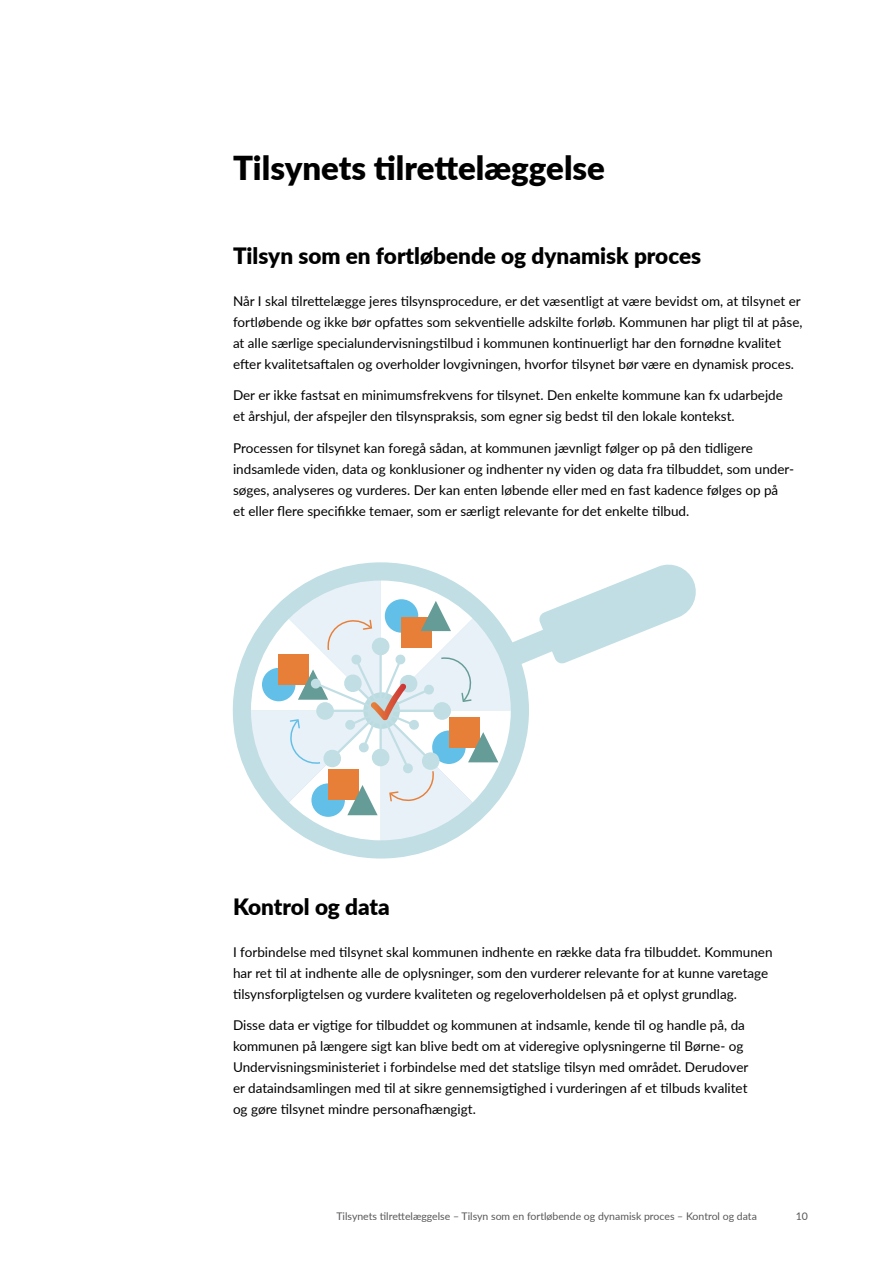
<style>
.page{position:relative;width:893px;height:1263px;background:#fff}
.page>*{position:absolute;margin:0;border:0;box-sizing:border-box;transform-origin:0 0}
.t1{font:33px "Lato Black 2";color:#000}
.t2{font:22.5px "Lato Black 2";color:#000}
.t3{font:13.5px/21px "Lato Regular 2";color:#000}
.t4{font:10.5px "Lato Regular 2";color:#58585a}
.t5{font:10.5px "Lato";color:#58585a}
</style>
<div class="page">
<svg style="left:233px;top:562px;width:463px;height:296px"></svg>
<svg style="left:251px;top:580px;width:260px;height:260px"></svg>
<h1 class="t1" style="left:233px;top:143px;width:374px">Tilsynets tilrettelæggelse</h1>
<h2 class="t2" style="left:233px;top:238px;width:470px">Tilsyn som en fortløbende og dynamisk proces</h2>
<p class="t3" style="left:233px;top:290px;width:571px">Når I skal tilrettelægge jeres tilsynsprocedure, er det væsentligt at være bevidst om, at tilsynet er fortløbende og ikke bør opfattes som sekventielle adskilte forløb. Kommunen har pligt til at påse, at alle særlige specialundervisningstilbud i kommunen kontinuerligt har den fornødne kvalitet efter kvalitetsaftalen og overholder lovgivningen, hvorfor tilsynet bør være en dynamisk proces.</p>
<p class="t3" style="left:233px;top:384px;width:551px">Der er ikke fastsat en minimumsfrekvens for tilsynet. Den enkelte kommune kan fx udarbejde et årshjul, der afspejler den tilsynspraksis, som egner sig bedst til den lokale kontekst.</p>
<p class="t3" style="left:233px;top:437px;width:563px">Processen for tilsynet kan foregå sådan, at kommunen jævnligt følger op på den tidligere indsamlede viden, data og konklusioner og indhenter ny viden og data fra tilbuddet, som under&shy;søges, analyseres og vurderes. Der kan enten løbende eller med en fast kadence følges op på<br>et eller flere specifikke temaer, som er særligt relevante for det enkelte tilbud.</p>
<h2 class="t2" style="left:233px;top:889px;width:158px">Kontrol og data</h2>
<p class="t3" style="left:233px;top:941px;width:541px">I forbindelse med tilsynet skal kommunen indhente en række data fra tilbuddet. Kommunen har ret til at indhente alle de oplysninger, som den vurderer relevante for at kunne varetage tilsynsforpligtelsen og vurdere kvaliteten og regeloverholdelsen på et oplyst grundlag.</p>
<p class="t3" style="left:233px;top:1014px;width:517px">Disse data er vigtige for tilbuddet og kommunen at indsamle, kende til og handle på, da kommunen på længere sigt kan blive bedt om at videregive oplysningerne til Børne- og Undervisningsministeriet i forbindelse med det statslige tilsyn med området. Derudover er dataindsamlingen med til at sikre gennemsigtighed i vurderingen af et tilbuds kvalitet og gøre tilsynet mindre personafhængigt.</p>
<p class="t4" style="left:336px;top:1209px;width:422px">Tilsynets tilrettelæggelse – Tilsyn som en fortløbende og dynamisk proces – Kontrol og data</p>
<p class="t5" style="left:796px;top:1209px;width:14px">10</p>
</div>
